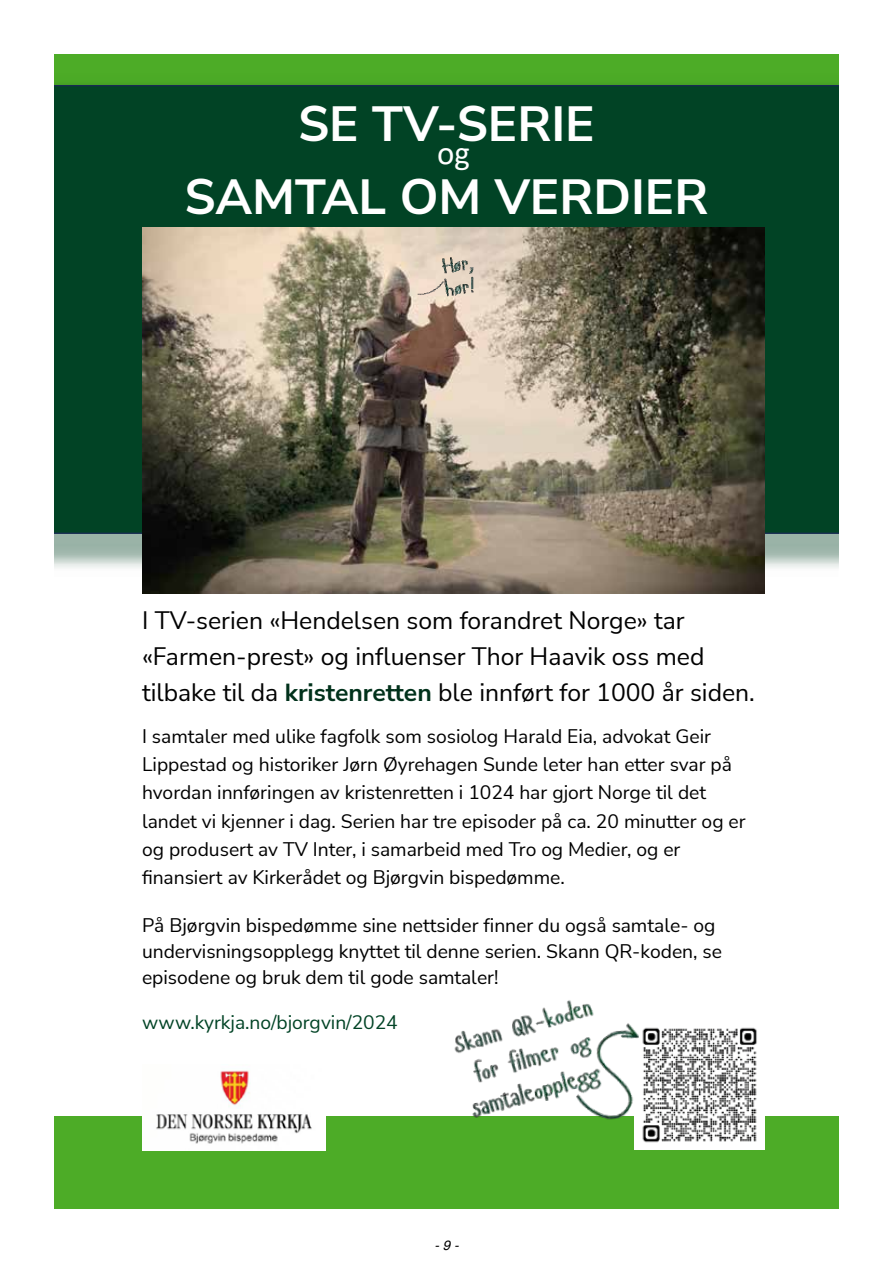
<style>
.page{position:relative;width:893px;height:1263px;background:#fff}
.page>*{position:absolute;margin:0;border:0;box-sizing:border-box;transform-origin:0 0}
.t1{font:700 49.35px/72.6px "Nunito Sans";color:#fff;text-align:center}
.t2{font:32.85px "Calibri";color:#fff}
.t3{font:24.6px/36.3px "Nunito Sans";color:#000}
.t4{font:19.2px/28.2px "Nunito Sans";color:#000}
.t5{font:19.2px "Nunito Sans";color:#014325}
.t6{font:italic 13.5px "Helvetica";color:#000}
.s1{font-weight:700;color:#01311b}
</style>
<div class="page">
<div style="left:54px;top:1116px;width:785px;height:93px;background:#4dac27"></div>
<svg style="left:54px;top:55px;width:785px;height:38px;background:#409827"></svg>
<img style="left:635px;top:1027px;width:130px;height:123px">
<div style="left:54px;top:91px;width:785px;height:437px;background:#014325"></div>
<img style="left:142px;top:1070px;width:184px;height:80px">
<img style="left:142px;top:227px;width:623px;height:366px">
<img style="left:454px;top:1000px;width:209px;height:140px">
<img style="left:411px;top:255px;width:90px;height:50px">
<h1 class="t1" style="left:184px;top:86px;width:525px">SE TV-SERIE<br>SAMTAL OM VERDIER</h1>
<h2 class="t2" style="left:437px;top:131px;width:34px">og</h2>
<p class="t3" style="left:142px;top:601px;width:614px">I TV-serien «Hendelsen som forandret Norge» tar «Farmen-prest» og influenser Thor Haavik oss med tilbake til da <span class="s1">kristenretten</span> ble innført for 1000 år siden.</p>
<p class="t4" style="left:142px;top:721px;width:605px">I samtaler med ulike fagfolk som sosiolog Harald Eia, advokat Geir Lippestad og historiker Jørn Øyrehagen Sunde leter han etter svar på hvordan innføringen av kristenretten i 1024 har gjort Norge til det landet vi kjenner i dag. Serien har tre episoder på ca. 20 minutter og er og produsert av TV Inter, i samarbeid med Tro og Medier, og er finansiert av Kirkerådet og Bjørgvin bispedømme.</p>
<p class="t4" style="left:142px;top:911px;width:581px;line-height:26.1px">På Bjørgvin bispedømme sine nettsider finner du også samtale- og undervisningsopplegg knyttet til denne serien. Skann QR-koden, se episodene og bruk dem til gode samtaler!</p>
<p class="t5" style="left:142px;top:1009px;width:257px">www.kyrkja.no/bjorgvin/2024</p>
<p class="t6" style="left:434px;top:1234px;width:26px">- 9 -</p>
</div>
